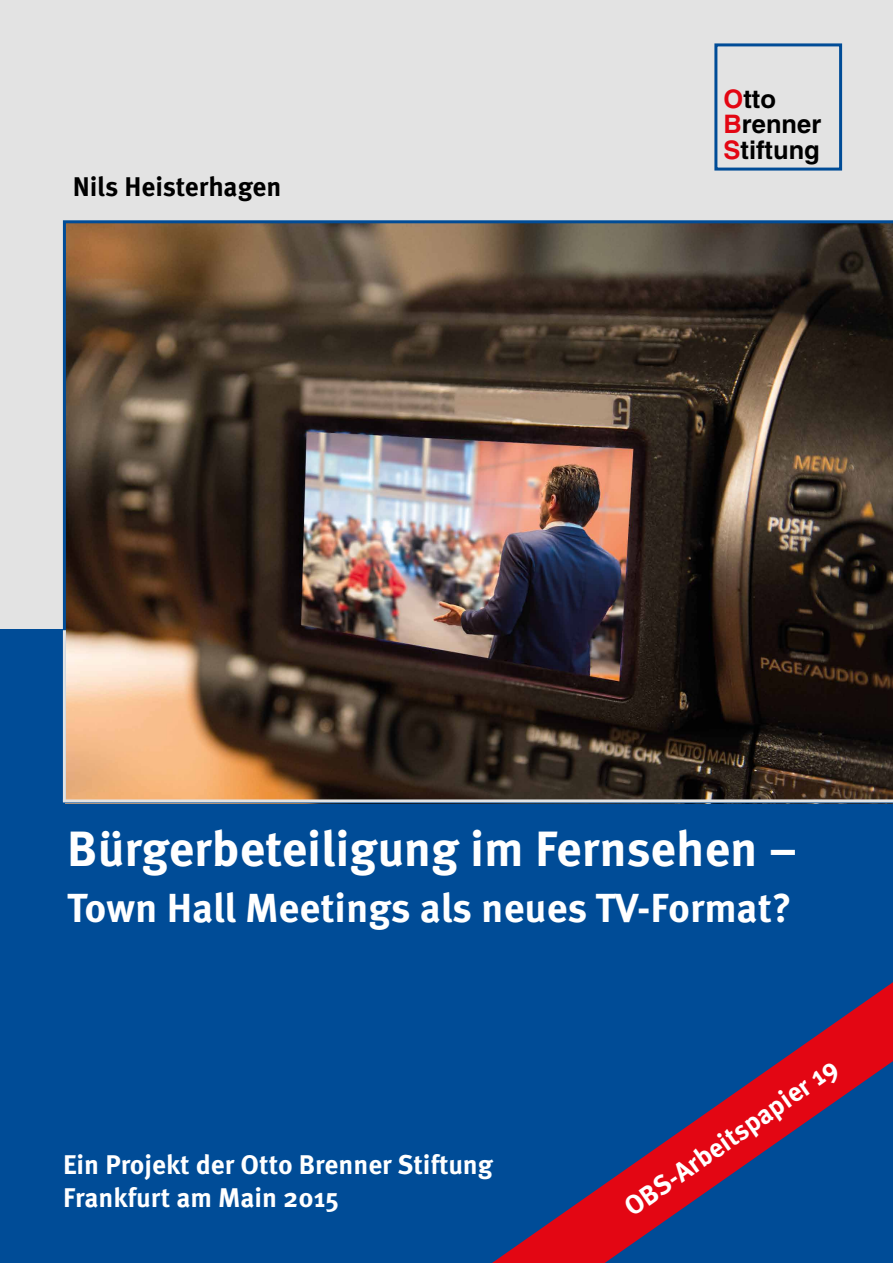
<style>
.page{position:relative;width:893px;height:1263px;background:#fff}
.page>*{position:absolute;margin:0;border:0;box-sizing:border-box;transform-origin:0 0}
.t1{font:700 49.5px "Meta OT";color:#fff}
.t2{font:700 40.5px "Meta OT";letter-spacing:-.01em;color:#fff}
.t3{font:700 27px/33px "Meta OT";color:#fff}
.t4{font:700 27px "Meta OT";color:#000}
.t5{font:700 25.5px/25.5px "Helvetica";color:#000}
.s1{color:#e30613}
</style>
<div class="page">
<div style="left:0;top:618px;width:893px;height:645px;background:#004c97"></div>
<div style="left:0;top:0;width:893px;height:628px;background:#e3e3e3"></div>
<svg style="left:492px;top:982px;width:401px;height:281px"></svg>
<img style="left:63px;top:220px;width:830px;height:583px">
<hr style="left:63px;top:799px;width:830px;height:3px;background:#e3e3e3">
<hr style="left:63px;top:630px;width:3px;height:172px;background:#e3e3e3">
<div style="left:714px;top:43px;width:128px;height:128px;border:3px solid #004c97"></div>
<p class="t4" style="left:73px;top:170px;width:210px">Nils Heisterhagen</p>
<p class="t5" style="left:723px;top:86px;width:99px"><span class="s1">O</span>tto<br><span class="s1">B</span>renner<br><span class="s1">S</span>tiftung</p>
<h1 class="t1" style="left:67px;top:817px;width:732px">Bürgerbeteiligung im Fernsehen –</h1>
<h2 class="t2" style="left:67px;top:882px;width:726px">Town Hall Meetings als neues TV-Format?</h2>
<p class="t3" style="left:63px;top:1148px;width:432px">Ein Projekt der Otto Brenner Stiftung<br>Frankfurt am Main 2015</p>
<p class="t3" style="left:618px;top:1196px;width:255px;rotate:-35deg">OBS-Arbeitspapier19</p>
</div>
